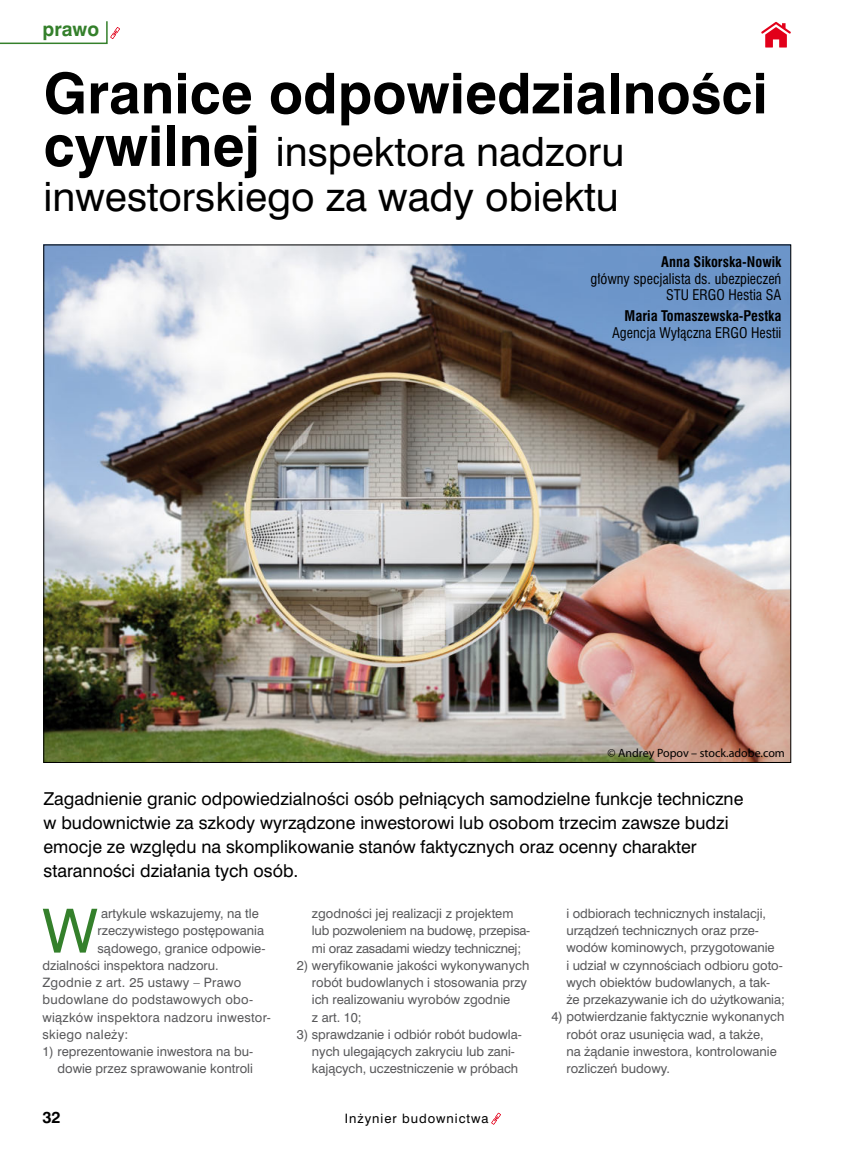
<style>
.page{position:relative;width:842px;height:1149px;background:#fff}
.page>*{position:absolute;margin:0;border:0;box-sizing:border-box;transform-origin:0 0}
.t1{font:56.55px "Swis 721 PL";color:#34802b}
.t2{font:700 52.5px "Swis 721 PL";color:#000}
.t3{font:37.5px/45px "Swis 721 PL";color:#000}
.t4{font:700 18px "Swis 721 PL";color:#34802b}
.t5{font:16.5px/24px "Swis 721 PL";color:#000}
.t6{font:700 15px "Swis 721 PL";color:#000}
.t7{font:13.5px/16.5px "Swis 721 Cn PL";color:#000;text-align:right}
.t8{font:700 13.5px "Swis 721 Cn PL";color:#000}
.t9{font:12px/17.2px "Swis 721 PL";color:#58585a}
.t10{font:12px "Swis 721 PL";letter-spacing:.02em;color:#58585a}
.t11{font:12px/17.2px "Swis 721 PL";letter-spacing:-.02em;color:#58585a}
.t12{font:12px "Myriad Pro";color:#000}
.t13{font:12px "Swis 721 PL";letter-spacing:.08em;color:#000}
.s1{font-weight:700;font-size:52.5px}
</style>
<div class="page">
<img style="left:46px;top:247px;width:743px;height:513px">
<svg style="left:491px;top:1112px;width:10px;height:12px"></svg>
<svg style="left:0;top:21px;width:120px;height:24px"></svg>
<svg style="left:761px;top:22px;width:30px;height:25px"></svg>
<h3 class="t4" style="left:43px;top:21px;width:58px">prawo</h3>
<h2 class="t2" style="left:44px;top:62px;width:726px">Granice odpowiedzialności</h2>
<h3 class="t3" style="left:44px;top:130px;width:582px"><span class="s1">cywilnej</span> inspektora nadzoru inwestorskiego za wady obiektu</h3>
<p class="t8" style="left:661px;top:253px;width:122px">Anna Sikorska-Nowik</p>
<p class="t7" style="left:591px;top:270px;width:192px">główny specjalista ds. ubezpieczeń<br>STU ERGO Hestia SA</p>
<p class="t8" style="left:624px;top:307px;width:158px">Maria Tomaszewska-Pestka</p>
<p class="t7" style="left:612px;top:324px;width:171px">Agencja Wyłączna ERGO Hestii</p>
<p class="t12" style="left:607px;top:747px;width:179px">© Andrey Popov – stock.adobe.com</p>
<p class="t5" style="left:44px;top:786px;width:701px">Zagadnienie granic odpowiedzialności osób pełniących samodzielne funkcje techniczne w budownictwie za szkody wyrządzone inwestorowi lub osobom trzecim zawsze budzi emocje ze względu na skomplikowanie stanów faktycznych oraz ocenny charakter staranności działania tych osób.</p>
<h1 class="t1" style="left:43px;top:896px;width:57px">W</h1>
<p class="t9" style="left:101px;top:904px;width:159px">artykule wskazujemy, na tle</p>
<p class="t9" style="left:98px;top:922px;width:168px">rzeczywistego postępowania</p>
<p class="t9" style="left:98px;top:939px;width:169px">sądowego, granice odpowie-</p>
<p class="t9" style="left:43px;top:956px;width:178px">dzialności inspektora nadzoru.</p>
<p class="t10" style="left:43px;top:974px;width:200px">Zgodnie z art. 25 ustawy – Prawo</p>
<p class="t10" style="left:43px;top:992px;width:212px">budowlane do podstawowych obo-</p>
<p class="t10" style="left:43px;top:1009px;width:230px">wiązków inspektora nadzoru inwestor-</p>
<p class="t10" style="left:43px;top:1026px;width:87px">skiego należy:</p>
<p class="t9" style="left:43px;top:1042px;width:212px;text-align:right">1) reprezentowanie inwestora na bu&shy;dowie przez sprawowanie kontroli</p>
<p class="t11" style="left:312px;top:904px;width:220px">zgodności jej realizacji z projektem lub pozwoleniem na budowę, przepisa&shy;mi oraz zasadami wiedzy technicznej;</p>
<p class="t9" style="left:312px;top:956px;width:219px;text-indent:-15px">2) weryfikowanie jakości wykonywanych robót budowlanych i stosowania przy ich realizowaniu wyrobów zgodnie<br>z art. 10;</p>
<p class="t9" style="left:312px;top:1025px;width:211px;text-indent:-15px">3) sprawdzanie i odbiór robót budowla&shy;nych ulegających zakryciu lub zani&shy;kających, uczestniczenie w próbach</p>
<p class="t6" style="left:43px;top:1111px;width:20px">32</p>
<p class="t13" style="left:345px;top:1113px;width:145px">Inżynier budownictwa</p>
<p class="t9" style="left:566px;top:904px;width:220px">i odbiorach technicznych instalacji, urządzeń technicznych oraz prze&shy;wodów kominowych, przygotowanie<br>i udział w czynnościach odbioru goto&shy;wych obiektów budowlanych, a tak&shy;że przekazywanie ich do użytkowania;</p>
<p class="t9" style="left:566px;top:1008px;width:219px;text-indent:-15px">4) potwierdzanie faktycznie wykonanych robót oraz usunięcia wad, a także,<br>na żądanie inwestora, kontrolowanie rozliczeń budowy.</p>
</div>
